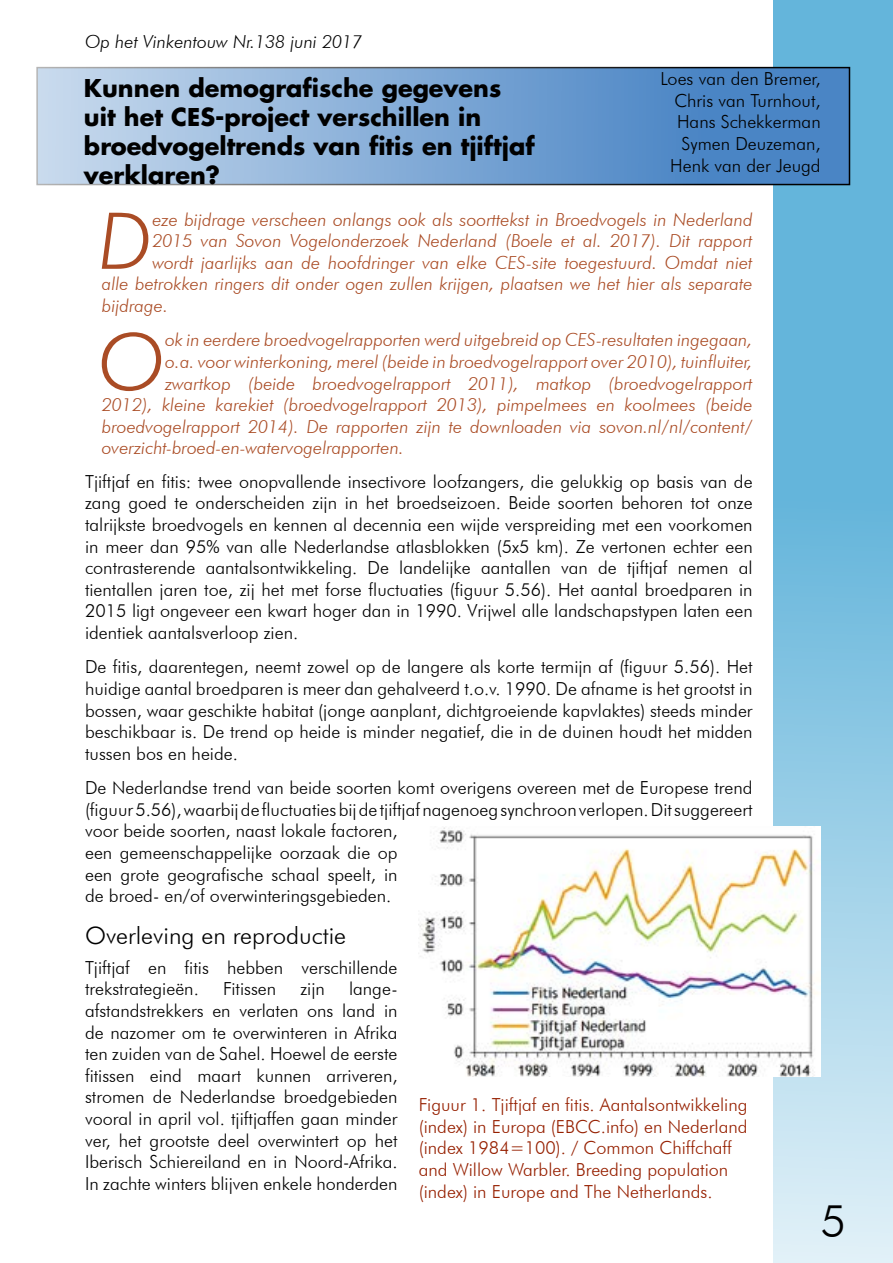
<style>
.page{position:relative;width:893px;height:1263px;background:#fff}
.page>*{position:absolute;margin:0;border:0;box-sizing:border-box;transform-origin:0 0}
.t1{font:italic 300 78.45px "Futura BT";color:#aa4c25}
.t2{font:300 45px "Futura BT";color:#000}
.t3{font:700 24px/28.8px "Futura LT";color:#000}
.t4{font:300 24px "Futura BT";color:#000}
.t5{font:300 18px/21.6px "Futura BT";color:#000;text-align:justify}
.t6{font:italic 300 18px "Futura BT";color:#aa4c25}
.t7{font:300 18px/21.6px "Futura BT";color:#962000}
.t8{font:italic 300 18px "Futura BT";color:#000}
</style>
<div class="page">
<svg style="left:774px;top:0;width:119px;height:1263px;background:#89c6e3"></svg>
<svg style="left:36px;top:67px;width:814px;height:118px;background:#7da6d2"></svg>
<img style="left:419px;top:826px;width:402px;height:250px">
<p class="t8" style="left:85px;top:31px;width:279px">Op het Vinkentouw Nr.138 juni 2017</p>
<h3 class="t3" style="left:84px;top:74px;width:452px">Kunnen demografische gegevens uit het CES-project verschillen in broedvogeltrends van fitis en tjiftjaf verklaren?</h3>
<p class="t5" style="left:660px;top:68px;width:162px;text-align:right">Loes van den Bremer,<br>Chris van Turnhout,<br>Hans Schekkerman<br>Symen Deuzeman,<br>Henk van der Jeugd</p>
<h1 class="t1" style="left:99px;top:193px;width:55px">D</h1>
<p class="t6" style="left:152px;top:208px;width:602px">eze bijdrage verscheen onlangs ook als soorttekst in Broedvogels in Nederland</p>
<p class="t6" style="left:152px;top:230px;width:602px">2015 van Sovon Vogelonderzoek Nederland (Boele et al. 2017). Dit rapport</p>
<p class="t6" style="left:152px;top:251px;width:602px">wordt jaarlijks aan de hoofdringer van elke CES-site toegestuurd. Omdat niet</p>
<p class="t6" style="left:102px;top:273px;width:652px">alle betrokken ringers dit onder ogen zullen krijgen, plaatsen we het hier als separate</p>
<p class="t6" style="left:102px;top:295px;width:68px">bijdrage.</p>
<h1 class="t1" style="left:98px;top:314px;width:69px">O</h1>
<p class="t6" style="left:165px;top:329px;width:589px">ok in eerdere broedvogelrapporten werd uitgebreid op CES-resultaten ingegaan,</p>
<p class="t6" style="left:165px;top:351px;width:589px">o.a. voor winterkoning, merel (beide in broedvogelrapport over 2010), tuinfluiter,</p>
<p class="t6" style="left:165px;top:372px;width:589px">zwartkop (beide broedvogelrapport 2011), matkop (broedvogelrapport</p>
<p class="t6" style="left:102px;top:394px;width:652px">2012), kleine karekiet (broedvogelrapport 2013), pimpelmees en koolmees (beide</p>
<p class="t6" style="left:102px;top:415px;width:652px">broedvogelrapport 2014). De rapporten zijn te downloaden via sovon.nl/nl/content/</p>
<p class="t6" style="left:102px;top:437px;width:304px">overzicht-broed-en-watervogelrapporten.</p>
<p class="t5" style="left:85px;top:470px;width:669px">Tjiftjaf en fitis: twee onopvallende insectivore loofzangers, die gelukkig op basis van de zang goed te onderscheiden zijn in het broedseizoen. Beide soorten behoren tot onze talrijkste broedvogels en kennen al decennia een wijde verspreiding met een voorkomen in meer dan 95% van alle Nederlandse atlasblokken (5x5 km). Ze vertonen echter een contrasterende aantalsontwikkeling. De landelijke aantallen van de tjiftjaf nemen al tientallen jaren toe, zij het met forse fluctuaties (figuur 5.56). Het aantal broedparen in 2015 ligt ongeveer een kwart hoger dan in 1990. Vrijwel alle landschapstypen laten een identiek aantalsverloop zien.</p>
<p class="t5" style="left:85px;top:656px;width:669px">De fitis, daarentegen, neemt zowel op de langere als korte termijn af (figuur 5.56). Het huidige aantal broedparen is meer dan gehalveerd t.o.v. 1990. De afname is het grootst in bossen, waar geschikte habitat (jonge aanplant, dichtgroeiende kapvlaktes) steeds minder beschikbaar is. De trend op heide is minder negatief, die in de duinen houdt het midden tussen bos en heide.</p>
<p class="t5" style="left:85px;top:777px;width:669px;text-align:left">De Nederlandse trend van beide soorten komt overigens overeen met de Europese trend (figuur 5.56), waarbij de fluctuaties bij de tjiftjaf nagenoeg synchroon verlopen. Dit suggereert voor beide soorten, naast lokale factoren,<br>een gemeenschappelijke oorzaak die op<br>een grote geografische schaal speelt, in<br>de broed- en/of overwinteringsgebieden.</p>
<h3 class="t4" style="left:85px;top:921px;width:263px">Overleving en reproductie</h3>
<p class="t5" style="left:85px;top:956px;width:314px">Tjiftjaf en fitis hebben verschillende trekstrategieën.</p>
<p class="t5" style="left:85px;top:978px;width:314px;text-indent:264px">lange&shy;afstandstrekkers en verlaten ons land in de nazomer om te overwinteren in Afrika ten zuiden van de Sahel. Hoewel de eerste fitissen eind maart kunnen arriveren, stromen de Nederlandse broedgebieden vooral in april vol. tjiftjaffen gaan minder ver, het grootste deel overwintert op het Iberisch Schiereiland en in Noord-Afrika.<br>In zachte winters blijven enkele honderden</p>
<p class="t5" style="left:223px;top:978px;width:55px">Fitissen</p>
<p class="t5" style="left:300px;top:978px;width:26px">zijn</p>
<p class="t7" style="left:419px;top:1094px;width:330px">Figuur 1. Tjiftjaf en fitis. Aantalsontwikkeling (index) in Europa (EBCC.info) en Nederland (index 1984=100). / Common Chiffchaff and Willow Warbler. Breeding population (index) in Europe and The Netherlands.</p>
<h2 class="t2" style="left:820px;top:1194px;width:27px">5</h2>
</div>
